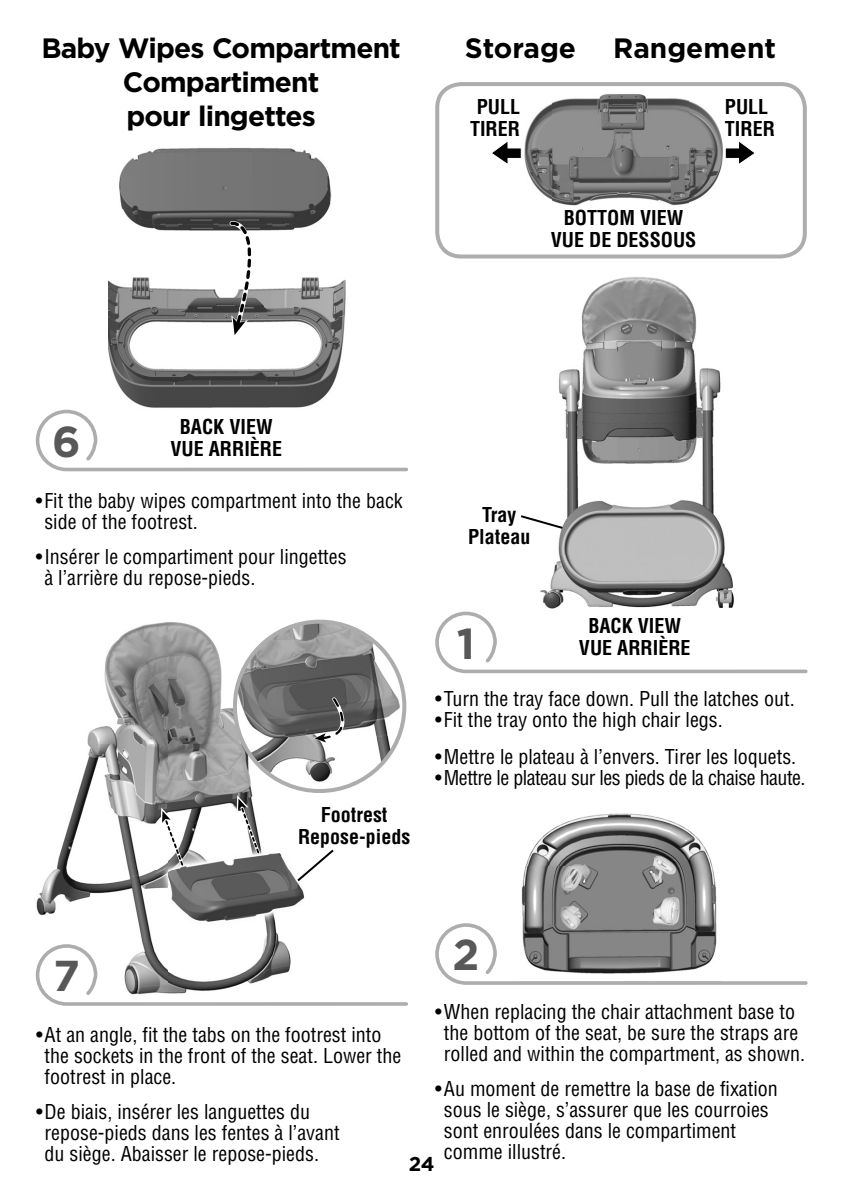
<style>
.page{position:relative;width:842px;height:1191px;background:#fff}
.page>*{position:absolute;margin:0;border:0;box-sizing:border-box;transform-origin:0 0}
.t1{font:700 43.2px "Gotham";color:#585858}
.t2{font:700 28px/34px "Gotham";letter-spacing:-.03em;color:#000;text-align:center}
.t3{font:700 28px "Gotham";color:#000}
.t4{font:condensed 20px/21px "Helvetica LT Std";color:#000}
.t5{font:700 condensed 20px/22px "Helvetica LT Std";color:#000;text-align:center}
.t6{font:condensed 20px "Helvetica LT Std";letter-spacing:-.025em;color:#000}
.t7{font:700 20px "Gotham";color:#000}
</style>
<div class="page">
<svg style="left:35px;top:409px;width:373px;height:63px"></svg>
<img style="left:108px;top:148px;width:246px;height:262px">
<svg style="left:227px;top:218px;width:40px;height:120px"></svg>
<img style="left:36px;top:621px;width:268px;height:321px">
<svg style="left:161px;top:807px;width:25px;height:62px"></svg>
<svg style="left:237px;top:795px;width:25px;height:61px"></svg>
<img style="left:235px;top:622px;width:169px;height:169px;border-radius:50%">
<svg style="left:313px;top:695px;width:46px;height:48px"></svg>
<div style="left:233px;top:620px;width:173px;height:173px;border:4px solid #adadad;border-radius:50%"></div>
<svg style="left:295px;top:847px;width:39px;height:36px"></svg>
<svg style="left:35px;top:942px;width:373px;height:64px"></svg>
<svg style="left:435px;top:611px;width:373px;height:63px"></svg>
<svg style="left:435px;top:923px;width:372px;height:62px"></svg>
<img style="left:519px;top:813px;width:203px;height:169px">
<img style="left:526px;top:277px;width:219px;height:348px">
<svg style="left:521px;top:514px;width:44px;height:16px"></svg>
<img style="left:524px;top:94px;width:199px;height:112px">
<svg style="left:725px;top:142px;width:29px;height:22px"></svg>
<svg style="left:492px;top:141px;width:30px;height:23px"></svg>
<div style="left:435px;top:82px;width:372px;height:176px;border:4px solid #adadad;border-radius:24px"></div>
<h2 class="t2" style="left:41px;top:34px;width:361px">Baby Wipes Compartment<br>Compartiment<br>pour lingettes</h2>
<h2 class="t3" style="left:465px;top:39px;width:113px">Storage</h2>
<h2 class="t3" style="left:613px;top:39px;width:165px">Rangement</h2>
<p class="t5" style="left:470px;top:98px;width:51px">PULL<br>TIRER</p>
<p class="t5" style="left:551px;top:208px;width:147px">BOTTOM VIEW<br>VUE DE DESSOUS</p>
<p class="t5" style="left:725px;top:97px;width:51px;text-align:left">PULL<br>TIRER</p>
<p class="t5" style="left:170px;top:418px;width:113px">BACK VIEW<br>VUE ARRIÈRE</p>
<h1 class="t1" style="left:52px;top:426px;width:30px">6</h1>
<p class="t4" style="left:44px;top:492px;width:360px;text-indent:-9px">• Fit the baby wipes compartment into the back side of the footrest.</p>
<p class="t4" style="left:44px;top:548px;width:304px;text-indent:-9px">• Insérer le compartiment pour lingettes à l’arrière du repose-pieds.</p>
<p class="t5" style="left:298px;top:806px;width:114px">Footrest<br>Repose-pieds</p>
<p class="t5" style="left:468px;top:505px;width:64px">Tray<br>Plateau</p>
<p class="t5" style="left:579px;top:617px;width:113px">BACK VIEW<br>VUE ARRIÈRE</p>
<h1 class="t1" style="left:457px;top:628px;width:20px">1</h1>
<p class="t4" style="left:435px;top:690px;width:361px">• Turn the tray face down. Pull the latches out.</p>
<p class="t4" style="left:435px;top:711px;width:289px">• Fit the tray onto the high chair legs.</p>
<p class="t4" style="left:435px;top:748px;width:362px">• Mettre le plateau à l’envers. Tirer les loquets.</p>
<p class="t6" style="left:435px;top:770px;width:372px">• Mettre le plateau sur les pieds de la chaise haute.</p>
<h1 class="t1" style="left:53px;top:960px;width:28px">7</h1>
<p class="t4" style="left:45px;top:1026px;width:358px;text-indent:-9px">• At an angle, fit the tabs on the footrest into the sockets in the front of the seat. Lower the footrest in place.</p>
<p class="t4" style="left:45px;top:1103px;width:296px;text-indent:-9px">• De biais, insérer les languettes du repose-pieds dans les fentes à l’avant du siège. Abaisser le repose-pieds.</p>
<h1 class="t1" style="left:452px;top:939px;width:28px">2</h1>
<p class="t4" style="left:435px;top:1003px;width:371px;text-align:center">• When replacing the chair attachment base to the bottom of the seat, be sure the straps are rolled and within the compartment, as shown.</p>
<p class="t4" style="left:444px;top:1080px;width:335px;text-indent:-9px">• Au moment de remettre la base de fixation sous le siège, s’assurer que les courroies sont enroulées dans le compartiment comme illustré.</p>
<p class="t7" style="left:409px;top:1157px;width:27px">24</p>
</div>
